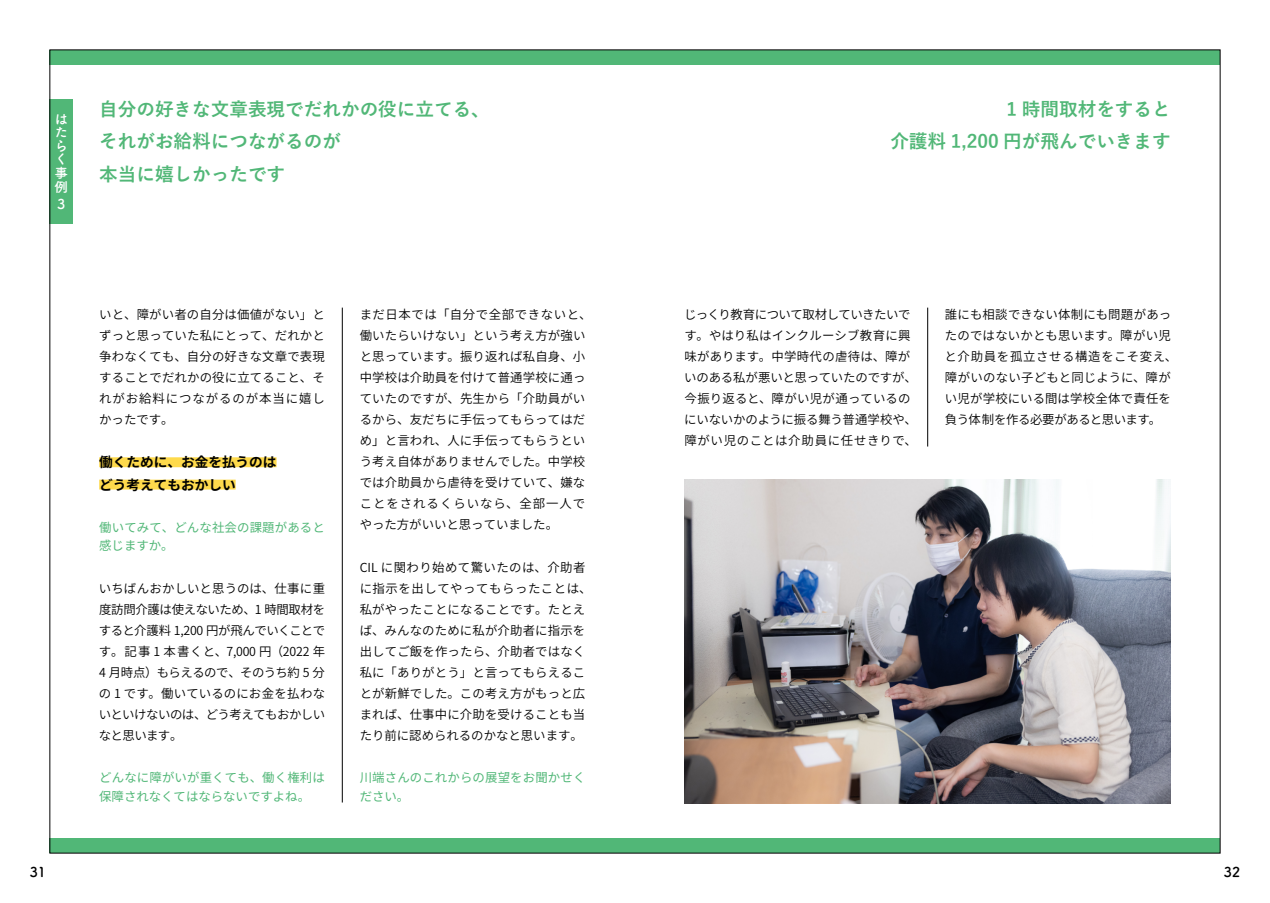
<style>
.page{position:relative;width:1270px;height:903px;background:#fff}
.page>*{position:absolute;margin:0;border:0;box-sizing:border-box;transform-origin:0 0}
.t1{font:700 18.55px/32.6px "Yu Gothic";color:#51b777;text-align:right}
.t2{font:700 13.65px/22.4px "Source Han Sans JP";color:#000}
.t3{font:700 13.65px/13.7px "Tsuku A Rd Gothic";color:#fff}
.t4{font:700 13.65px "Tsuku A Rd Gothic";color:#000}
.t5{font:12.42px/21px "Source Han Sans JP";letter-spacing:.015em;color:#000}
.t6{font:12.42px/18.6px "Source Han Sans JP";letter-spacing:.01em;color:#51b777}
</style>
<div class="page">
<div style="left:50px;top:50px;width:1170px;height:14px;background:#51b777"></div>
<div style="left:50px;top:838px;width:1170px;height:15px;background:#51b777"></div>
<div style="left:50px;top:99px;width:23px;height:124px;background:#51b777"></div>
<img style="left:685px;top:479px;width:486px;height:325px">
<div style="left:99px;top:457px;width:178px;height:10px;background:#feda4c"></div>
<div style="left:99px;top:480px;width:137px;height:9px;background:#feda4c"></div>
<hr style="left:342px;top:308px;width:1px;height:494px;background:#000">
<hr style="left:927px;top:308px;width:1px;height:138px;background:#000">
<p class="t3" style="left:55px;top:111px;width:15px">はたらく事例</p>
<p class="t3" style="left:55px;top:196px;width:12px">３</p>
<h1 class="t1" style="left:99px;top:93px;width:392px;text-align:left">自分の好きな文章表現でだれかの役に立てる、それがお給料につながるのが<br>本当に嬉しかったです</h1>
<p class="t5" style="left:99px;top:304px;width:227px;text-align:justify">いと、障がい者の自分は価値がない」とずっと思っていた私にとって、だれかと争わなくても、自分の好きな文章で表現することでだれかの役に立てること、それがお給料につながるのが本当に嬉しかったです。</p>
<p class="t2" style="left:99px;top:451px;width:179px">働くために、お金を払うのはどう考えてもおかしい</p>
<p class="t6" style="left:99px;top:518px;width:227px">働いてみて、どんな社会の課題があると感じますか。</p>
<p class="t5" style="left:99px;top:578px;width:228px;text-align:justify">いちばんおかしいと思うのは、仕事に重度訪問介護は使えないため、1 時間取材をすると介護料 1,200 円が飛んでいくことです。記事 1 本書くと、7,000 円（2022 年4 月時点）もらえるので、そのうち約 5 分の 1 です。働いているのにお金を払わないといけないのは、どう考えてもおかしいなと思います。</p>
<p class="t6" style="left:99px;top:769px;width:227px">どんなに障がいが重くても、働く権利は保障されなくてはならないですよね。</p>
<p class="t5" style="left:360px;top:304px;width:233px">まだ日本では「自分で全部できないと、働いたらいけない」という考え方が強いと思っています。振り返れば私自身、小中学校は介助員を付けて普通学校に通っていたのですが、先生から「介助員がいるから、友だちに手伝ってもらってはだめ」と言われ、人に手伝ってもらうという考え自体がありませんでした。中学校では介助員から虐待を受けていて、嫌なことをされるくらいなら、全部一人でやった方がいいと思っていました。</p>
<p class="t5" style="left:360px;top:557px;width:233px">CIL に関わり始めて驚いたのは、介助者に指示を出してやってもらったことは、私がやったことになることです。たとえば、みんなのために私が介助者に指示を出してご飯を作ったら、介助者ではなく私に「ありがとう」と言ってもらえることが新鮮でした。この考え方がもっと広まれば、仕事中に介助を受けることも当たり前に認められるのかなと思います。</p>
<p class="t6" style="left:360px;top:769px;width:227px">川端さんのこれからの展望をお聞かせください。</p>
<h1 class="t1" style="left:890px;top:93px;width:282px">1 時間取材をすると<br>介護料 1,200 円が飛んでいきます</h1>
<p class="t5" style="left:684px;top:304px;width:234px">じっくり教育について取材していきたいです。やはり私はインクルーシブ教育に興味があります。中学時代の虐待は、障がいのある私が悪いと思っていたのですが、今振り返ると、障がい児が通っているのにいないかのように振る舞う普通学校や、障がい児のことは介助員に任せきりで、</p>
<p class="t5" style="left:945px;top:304px;width:234px">誰にも相談できない体制にも問題があったのではないかとも思います。障がい児と介助員を孤立させる構造をこそ変え、障がいのない子どもと同じように、障がい児が学校にいる間は学校全体で責任を負う体制を作る必要があると思います。</p>
<p class="t4" style="left:30px;top:861px;width:18px">31</p>
<p class="t4" style="left:1224px;top:861px;width:18px">32</p>
</div>
